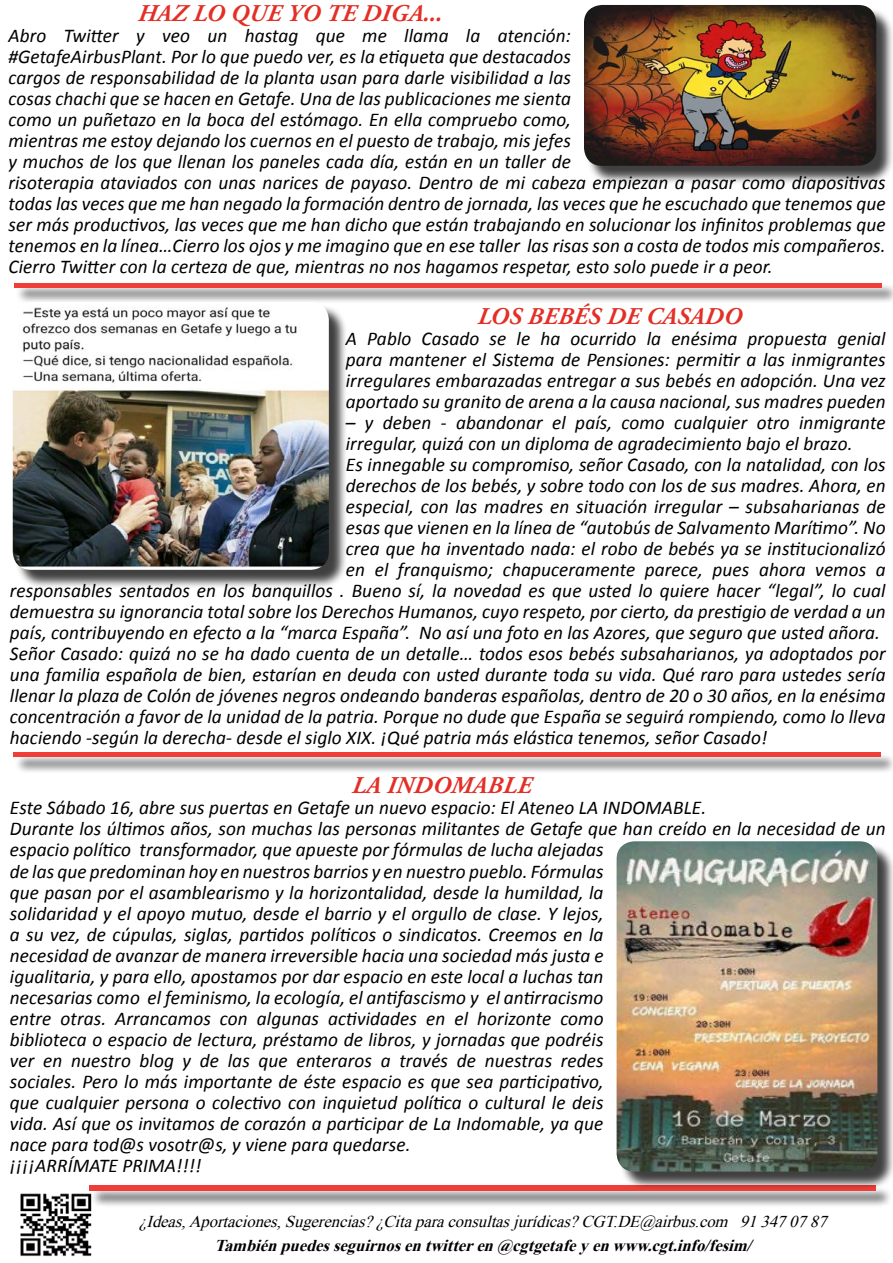
<style>
.page{position:relative;width:893px;height:1263px;background:#fff}
.page>*{position:absolute;margin:0;border:0;box-sizing:border-box;transform-origin:0 0}
.t1{font:italic 700 24px "Adobe Garamond Pro";letter-spacing:.015em;color:#e32f26}
.t2{font:italic 19.5px/21px "Calibri";color:#000}
.t3{font:italic 16.5px "Times New Roman";color:#000}
.t4{font:italic 700 16.5px "Times New Roman";color:#000}
</style>
<div class="page">
<img style="left:20px;top:1185px;width:80px;height:72px">
<div style="left:90px;top:1187px;width:803px;height:21px;background:#000;opacity:.75"></div>
<div style="left:89px;top:1186px;width:787px;height:5px;background:#ef3e3a"></div>
<div style="left:15px;top:284px;width:878px;height:21px;background:#000;opacity:.75"></div>
<hr style="left:14px;top:283px;width:868px;height:4px;background:#ef3e3a">
<div style="left:15px;top:304px;width:333px;height:285px;background:#000;opacity:.75"></div>
<img style="left:13px;top:302px;width:316px;height:268px">
<div style="left:619px;top:843px;width:274px;height:347px;background:#000;opacity:.75"></div>
<img style="left:617px;top:841px;width:260px;height:330px">
<div style="left:14px;top:753px;width:879px;height:21px;background:#000;opacity:.75"></div>
<hr style="left:13px;top:753px;width:867px;height:4px;background:#ef3e3a">
<div style="left:586px;top:7px;width:307px;height:177px;background:#000;opacity:.75"></div>
<img style="left:584px;top:5px;width:292px;height:161px">
<p class="t1" style="left:138px;top:0;width:307px">HAZ LO QUE YO TE DIGA...</p>
<p class="t2" style="left:8px;top:25px;width:879px">Abro Twitter y veo un hastag que me llama la atención:<br>#GetafeAirbusPlant. Por lo que puedo ver, es la etiqueta que destacados<br>cargos de responsabilidad de la planta usan para darle visibilidad a las<br>cosas chachi que se hacen en Getafe. Una de las publicaciones me sienta<br>como un puñetazo en la boca del estómago. En ella compruebo como,<br>mientras me estoy dejando los cuernos en el puesto de trabajo, mis jefes<br>y muchos de los que llenan los paneles cada día, están en un taller de<br>risoterapia ataviados con unas narices de payaso. Dentro de mi cabeza empiezan a pasar como diapositivas todas las veces que me han negado la formación dentro de jornada, las veces que he escuchado que tenemos que ser más productivos, las veces que me han dicho que están trabajando en solucionar los infinitos problemas que tenemos en la línea…Cierro los ojos y me imagino que en ese taller las risas son a costa de todos mis compañeros.<br>Cierro Twitter con la certeza de que, mientras no nos hagamos respetar, esto solo puede ir a peor.</p>
<p class="t1" style="left:477px;top:302px;width:17px">LOS</p>
<p class="t1" style="left:528px;top:302px;width:17px">BEB</p>
<p class="t1" style="left:573px;top:302px;width:107px">ÉS DE CASADO</p>
<p class="t2" style="left:346px;top:327px;width:542px;text-align:justify">A Pablo Casado se le ha ocurrido la enésima propuesta genial para mantener el Sistema de Pensiones: permitir a las inmigrantes irregulares embarazadas entregar a sus bebés en adopción. Una vez aportado su granito de arena a la causa nacional, sus madres pueden</p>
<p class="t2" style="left:346px;top:411px;width:542px">– y deben - abandonar el país, como cualquier otro inmigrante</p>
<p class="t2" style="left:346px;top:432px;width:509px">irregular, quizá con un diploma de agradecimiento bajo el brazo.</p>
<p class="t2" style="left:346px;top:453px;width:542px">Es innegable su compromiso, señor Casado, con la natalidad, con los</p>
<p class="t2" style="left:346px;top:474px;width:542px">derechos de los bebés, y sobre todo con los de sus madres. Ahora, en</p>
<p class="t2" style="left:346px;top:495px;width:542px">especial, con las madres en situación irregular – subsaharianas de</p>
<p class="t2" style="left:346px;top:516px;width:542px">esas que vienen en la línea de “autobús de Salvamento Marítimo”. No</p>
<p class="t2" style="left:346px;top:537px;width:542px">crea que ha inventado nada: el robo de bebés ya se institucionalizó</p>
<p class="t2" style="left:346px;top:558px;width:542px">en el franquismo; chapuceramente parece, pues ahora vemos a</p>
<p class="t2" style="left:10px;top:579px;width:877px">responsables sentados en los banquillos . Bueno sí, la novedad es que usted lo quiere hacer “legal”, lo cual</p>
<p class="t2" style="left:10px;top:600px;width:878px">demuestra su ignorancia total sobre los Derechos Humanos, cuyo respeto, por cierto, da prestigio de verdad a un</p>
<p class="t2" style="left:10px;top:621px;width:872px">país, contribuyendo en efecto a la “marca España”. No así una foto en las Azores, que seguro que usted añora.</p>
<p class="t2" style="left:10px;top:642px;width:877px">Señor Casado: quizá no se ha dado cuenta de un detalle… todos esos bebés subsaharianos, ya adoptados por</p>
<p class="t2" style="left:10px;top:663px;width:878px">una familia española de bien, estarían en deuda con usted durante toda su vida. Qué raro para ustedes sería</p>
<p class="t2" style="left:10px;top:684px;width:878px">llenar la plaza de Colón de jóvenes negros ondeando banderas españolas, dentro de 20 o 30 años, en la enésima</p>
<p class="t2" style="left:10px;top:705px;width:878px">concentración a favor de la unidad de la patria. Porque no dude que España se seguirá rompiendo, como lo lleva</p>
<p class="t2" style="left:10px;top:726px;width:759px">haciendo -según la derecha- desde el siglo XIX. ¡Qué patria más elástica tenemos, señor Casado!</p>
<p class="t1" style="left:352px;top:772px;width:181px">LA INDOMABLE</p>
<p class="t2" style="left:10px;top:797px;width:878px">Este Sábado 16, abre sus puertas en Getafe un nuevo espacio: El Ateneo LA INDOMABLE.<br>Durante los últimos años, son muchas las personas militantes de Getafe que han creído en la necesidad de un espacio político transformador, que apueste por fórmulas de lucha alejadas<br>de las que predominan hoy en nuestros barrios y en nuestro pueblo. Fórmulas<br>que pasan por el asamblearismo y la horizontalidad, desde la humildad, la<br>solidaridad y el apoyo mutuo, desde el barrio y el orgullo de clase. Y lejos,<br>a su vez, de cúpulas, siglas, partidos políticos o sindicatos. Creemos en la<br>necesidad de avanzar de manera irreversible hacia una sociedad más justa e<br>igualitaria, y para ello, apostamos por dar espacio en este local a luchas tan<br>necesarias como el feminismo, la ecología, el antifascismo y el antirracismo<br>entre otras. Arrancamos con algunas actividades en el horizonte como<br>biblioteca o espacio de lectura, préstamo de libros, y jornadas que podréis<br>ver en nuestro blog y de las que enteraros a través de nuestras redes<br>sociales. Pero lo más importante de éste espacio es que sea participativo,<br>que cualquier persona o colectivo con inquietud política o cultural le deis<br>vida. Así que os invitamos de corazón a participar de La Indomable, ya que<br>nace para tod@s vosotr@s, y viene para quedarse.<br>¡¡¡¡ARRÍMATE PRIMA!!!!</p>
<p class="t3" style="left:139px;top:1210px;width:694px">¿Ideas,Aportaciones,Sugerencias?¿Citaparaconsultasjurídicas?CGT.DE@airbus.com 913470787</p>
<p class="t4" style="left:215px;top:1234px;width:544px">Tambiénpuedesseguirnosentwitteren@cgtgetafeyenwww.cgt.info/fesim/</p>
</div>
